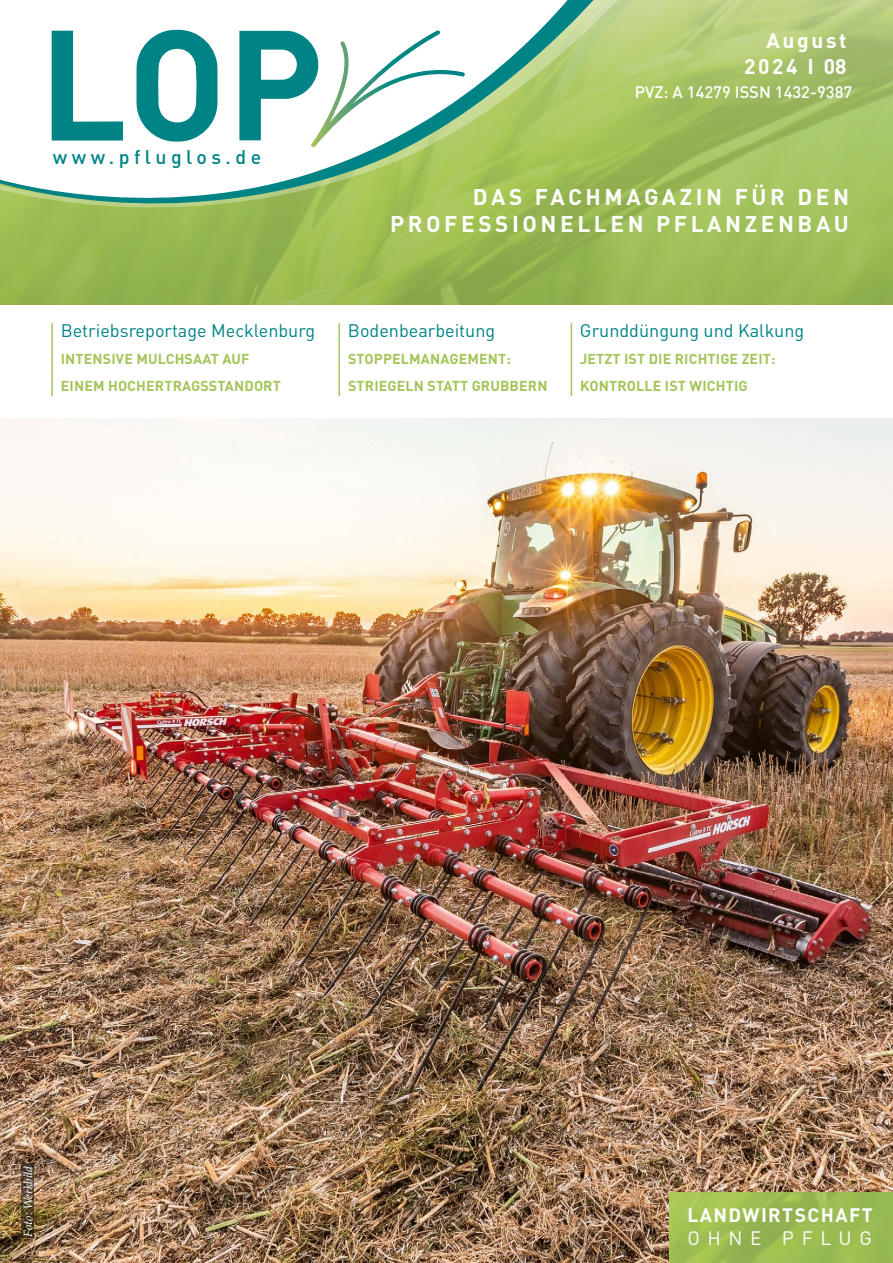
<style>
.page{position:relative;width:893px;height:1263px;background:#fff}
.page>*{position:absolute;margin:0;border:0;box-sizing:border-box;transform-origin:0 0}
.t1{font:700 22.5px/27px "DIN Pro";letter-spacing:.16em;color:#fff;text-align:right}
.t2{font:700 21px/25.2px "DIN Pro";letter-spacing:.125em;color:#fff;text-align:right}
.t3{font:500 19.5px "DIN Pro";letter-spacing:.23em;color:#008385}
.t4{font:700 19.2px "DIN Pro";letter-spacing:.075em;color:#fff}
.t5{font:19.2px "DIN Pro";letter-spacing:.4em;color:#fff}
.t6{font:18px "DIN Pro";color:#008385}
.t7{font:500 16.5px "DIN Pro";color:#fff}
.t8{font:700 14.25px "DIN Pro";letter-spacing:.01em;color:#a3c559}
.t9{font:italic 12px "Palatino Linotype";color:#fff}
</style>
<div class="page">
<img style="left:0;top:418px;width:893px;height:845px">
<img style="left:0;top:0;width:893px;height:304px">
<svg style="left:605px;top:0;width:25px;height:209px;background:#acc668"></svg>
<svg style="left:0;top:0;width:605px;height:235px"></svg>
<hr style="left:51px;top:323px;width:2px;height:73px;background:#a3c559">
<hr style="left:571px;top:323px;width:1px;height:73px;background:#a3c559">
<hr style="left:338px;top:323px;width:2px;height:73px;background:#a3c559">
<img style="left:670px;top:1193px;width:223px;height:70px">
<svg style="left:22px;top:1164px;width:12px;height:74px"></svg>
<h3 class="t3" style="left:53px;top:144px;width:210px">www.pfluglos.de</h3>
<h2 class="t2" style="left:744px;top:27px;width:104px">AUGUST<br>2024 I 08</h2>
<p class="t7" style="left:635px;top:81px;width:219px">PVZ: A 14279 ISSN 1432-9387</p>
<h1 class="t1" style="left:390px;top:183px;width:460px">DAS FACHMAGAZIN FÜR DEN<br>PROFESSIONELLEN PFLANZENBAU</h1>
<p class="t6" style="left:61px;top:318px;width:256px">Betriebsreportage Mecklenburg</p>
<p class="t8" style="left:61px;top:349px;width:32px">INTENSI</p>
<p class="t8" style="left:116px;top:349px;width:43px">VE MULCHSAA</p>
<p class="t8" style="left:211px;top:349px;width:22px">T AUF</p>
<p class="t8" style="left:61px;top:376px;width:10px">EINEM</p>
<p class="t8" style="left:108px;top:376px;width:20px">HOCHER</p>
<p class="t8" style="left:164px;top:376px;width:18px">TRAGSS</p>
<p class="t8" style="left:218px;top:376px;width:18px">TANDOR</p>
<p class="t8" style="left:273px;top:376px;width:10px">T</p>
<p class="t6" style="left:348px;top:318px;width:149px">Bodenbearbeitung</p>
<p class="t8" style="left:348px;top:349px;width:27px">STOPPELMANAGEMEN</p>
<p class="t8" style="left:498px;top:349px;width:14px">T:</p>
<p class="t8" style="left:348px;top:376px;width:26px">STRIEGELN</p>
<p class="t8" style="left:427px;top:376px;width:55px">STATT GRUBBERN</p>
<p class="t6" style="left:580px;top:318px;width:226px">Grunddüngung und Kalkung</p>
<p class="t8" style="left:580px;top:349px;width:77px">JETZT IST DIE</p>
<p class="t8" style="left:675px;top:349px;width:9px">RICH</p>
<p class="t8" style="left:708px;top:349px;width:17px">TIGE</p>
<p class="t8" style="left:742px;top:349px;width:35px">ZEIT:</p>
<p class="t8" style="left:580px;top:376px;width:47px">KONTROLLE</p>
<p class="t8" style="left:665px;top:376px;width:76px">IST WICHTIG</p>
<p class="t9" style="left:20px;top:1237px;width:73px;rotate:-90deg">Foto: Werkbild</p>
<h3 class="t4" style="left:687px;top:1202px;width:186px">LANDWIRTSCHAFT</h3>
<h3 class="t5" style="left:687px;top:1225px;width:186px">OHNE PFLUG</h3>
</div>
